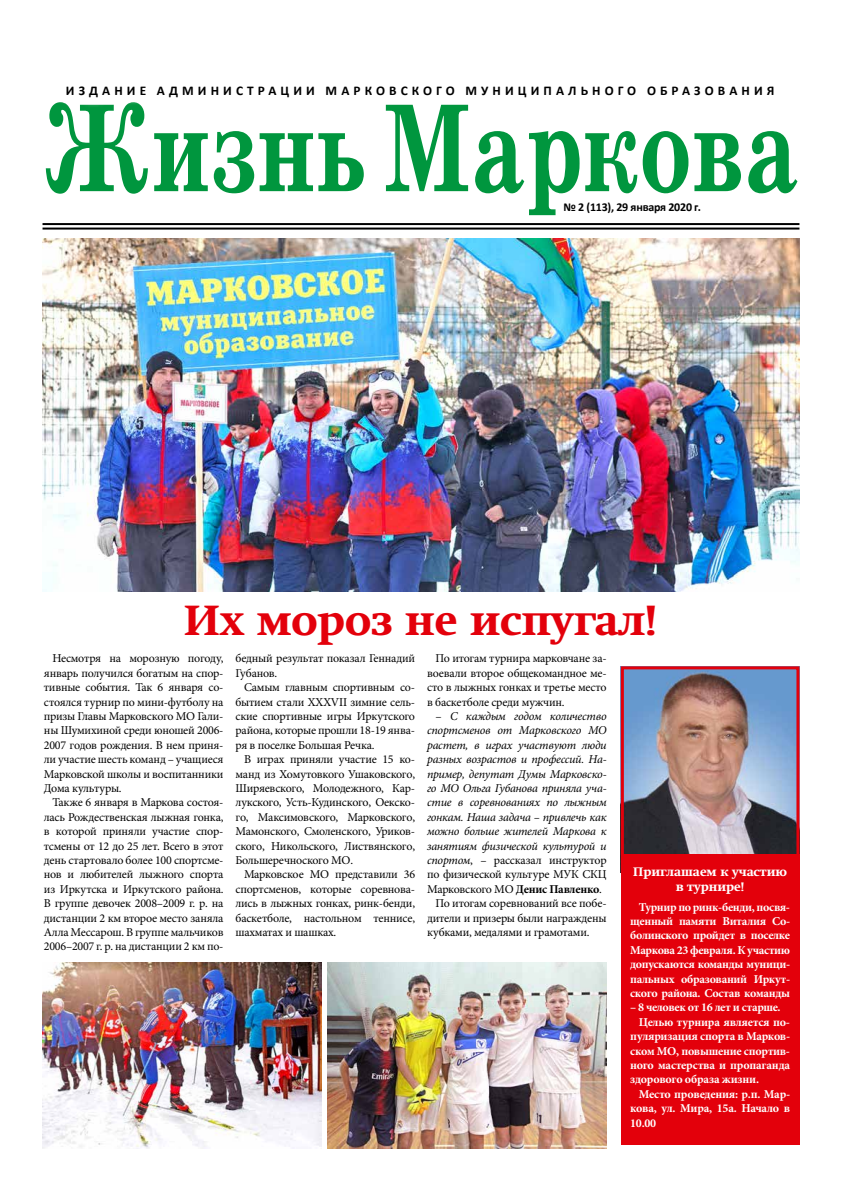
<style>
.page{position:relative;width:842px;height:1191px;background:#fff}
.page>*{position:absolute;margin:0;border:0;box-sizing:border-box;transform-origin:0 0}
.t1{font:127px "School Book C Bold";color:#00963e;scale:.76 1}
.t2{font:800 41px "Swift";color:#e3000b}
.t3{font:700 13.3px "Calibri";letter-spacing:.31em;color:#000}
.t4{font:12px/14.4px "Minion Pro";letter-spacing:-.02em;color:#000;text-align:justify}
.t5{font:700 12px/14.4px "Minion Pro";letter-spacing:-.02em;color:#fff;text-align:justify}
.t6{font:italic 12px "Minion Pro";letter-spacing:-.02em;color:#000}
.t7{font:800 12px/14.4px "Swift";color:#fff;text-align:center}
.t8{font:700 12px "Calibri";letter-spacing:-.02em;color:#000}
.s1{font-style:normal}
.s2{font-style:italic}
.s3{font-weight:700}
</style>
<div class="page">
<hr style="left:43px;top:223px;width:756px;height:2px;background:#000">
<hr style="left:43px;top:227px;width:756px;height:2px;background:#000">
<img style="left:43px;top:238px;width:756px;height:353px">
<img style="left:43px;top:962px;width:279px;height:186px">
<img style="left:328px;top:962px;width:279px;height:186px">
<img style="left:625px;top:670px;width:170px;height:184px">
<div style="left:621px;top:666px;width:178px;height:206px;border:3px solid #e3000b"></div>
<div style="left:621px;top:854px;width:178px;height:291px;background:#e3000b"></div>
<p class="t3" style="left:66px;top:82px;width:710px">ИЗДАНИЕ АДМИНИСТРАЦИИ МАРКОВСКОГО МУНИЦИПАЛЬНОГО ОБРАЗОВАНИЯ</p>
<h1 class="t1" style="left:43px;top:81px;width:997px">Жизнь Маркова</h1>
<p class="t8" style="left:563px;top:199px;width:139px">№ 2 (113), 29 января 2020 г.</p>
<h2 class="t2" style="left:184px;top:596px;width:475px">Их мороз не испугал!</h2>
<p class="t4" style="left:44px;top:651px;width:181px;text-indent:9px">Несмотря на морозную погоду, январь получился богатым на спор&shy;тивные события. Так 6 января со&shy;стоялся турнир по мини-футболу на призы Главы Марковского МО Гали&shy;ны Шумихиной среди юношей 2006- 2007 годов рождения. В нем приня&shy;ли участие шесть команд – учащиеся Марковской школы и воспитанники Дома культуры.</p>
<p class="t4" style="left:44px;top:795px;width:181px;text-indent:9px">Также 6 января в Маркова состоя&shy;лась Рождественская лыжная гонка, в которой приняли участие спор&shy;тсмены от 12 до 25 лет. Всего в этот день стартовало более 100 спортсме&shy;нов и любителей лыжного спорта из Иркутска и Иркутского района.<br>В группе девочек 2008–2009 г. р. на дистанции 2 км второе место заняла Алла Мессарош. В группе мальчиков 2006–2007 г. р. на дистанции 2 км по-</p>
<p class="t4" style="left:235px;top:651px;width:181px">бедный результат показал Геннадий<br>Губанов.</p>
<p class="t4" style="left:235px;top:680px;width:181px;text-indent:9px">Самым главным спортивным со&shy;бытием стали XXXVII зимние сель&shy;ские спортивные игры Иркутского района, которые прошли 18-19 янва&shy;ря в поселке Большая Речка.</p>
<p class="t4" style="left:235px;top:752px;width:181px;text-indent:9px">В играх приняли участие 15 ко&shy;манд из Хомутовкого Ушаковского, Ширяевского, Молодежного, Кар&shy;лукского, Усть-Кудинского, Оекско&shy;го, Максимовского, Марковского, Мамонского, Смоленского, Уриков&shy;ского, Никольского, Листвянского, Большеречноского МО.</p>
<p class="t4" style="left:235px;top:867px;width:181px;text-indent:9px">Марковское МО представили 36 спортсменов, которые соревнова&shy;лись в лыжных гонках, ринк-бенди, баскетболе, настольном теннисе, шахматах и шашках.</p>
<p class="t4" style="left:427px;top:651px;width:181px;text-indent:9px">По итогам турнира марковчане за&shy;воевали второе общекомандное ме&shy;сто в лыжных гонках и третье место в баскетболе среди мужчин.</p>
<p class="t6" style="left:436px;top:708px;width:173px"><span class="s1">–</span> С каждым годом количество</p>
<p class="t6" style="left:427px;top:722px;width:181px">спортсменов от Марковского МО</p>
<p class="t6" style="left:427px;top:736px;width:181px">растет, в играх участвуют люди</p>
<p class="t6" style="left:427px;top:751px;width:181px">разных возрастов и профессий. На-</p>
<p class="t6" style="left:427px;top:765px;width:181px">пример, депутат Думы Марковско-</p>
<p class="t6" style="left:427px;top:780px;width:181px">го МО Ольга Губанова приняла уча-</p>
<p class="t6" style="left:427px;top:794px;width:181px">стие в соревнованиях по лыжным</p>
<p class="t6" style="left:427px;top:808px;width:181px">гонкам. Наша задача – привлечь как</p>
<p class="t6" style="left:427px;top:823px;width:181px">можно больше жителей Маркова к</p>
<p class="t6" style="left:427px;top:837px;width:181px">занятиям физической культурой и</p>
<p class="t4" style="left:427px;top:853px;width:181px"><span class="s2">спортом</span>, – рассказал инструктор</p>
<p class="t4" style="left:427px;top:867px;width:181px">по физической культуре МУК СКЦ</p>
<p class="t4" style="left:427px;top:882px;width:176px">Марковского МО <span class="s3">Денис Павленко</span>.</p>
<p class="t4" style="left:436px;top:896px;width:173px">По итогам соревнований все побе-</p>
<p class="t4" style="left:427px;top:910px;width:181px">дители и призеры были награждены</p>
<p class="t4" style="left:427px;top:925px;width:164px">кубками, медалями и грамотами.</p>
<p class="t7" style="left:633px;top:864px;width:155px">Приглашаем к участию в турнире!</p>
<p class="t5" style="left:630px;top:899px;width:161px;text-indent:9px">Турнир по ринк-бенди, посвя&shy;щенный памяти Виталия Со&shy;болинского пройдет в поселке Маркова 23 февраля. К участию допускаются команды муници&shy;пальных образований Иркут&shy;ского района. Состав команды</p>
<p class="t5" style="left:630px;top:1000px;width:152px">– 8 человек от 16 лет и старше.</p>
<p class="t5" style="left:639px;top:1014px;width:153px">Целью турнира является по-</p>
<p class="t5" style="left:630px;top:1029px;width:161px">пуляризация спорта в Марков-</p>
<p class="t5" style="left:630px;top:1043px;width:161px">ском МО, повышение спортив-</p>
<p class="t5" style="left:630px;top:1057px;width:161px">ного мастерства и пропаганда</p>
<p class="t5" style="left:630px;top:1072px;width:130px">здорового образа жизни.</p>
<p class="t5" style="left:639px;top:1086px;width:153px">Место проведения: р.п. Мар-</p>
<p class="t5" style="left:630px;top:1101px;width:161px">кова, ул. Мира, 15а. Начало в</p>
<p class="t5" style="left:630px;top:1115px;width:28px">10.00</p>
</div>
